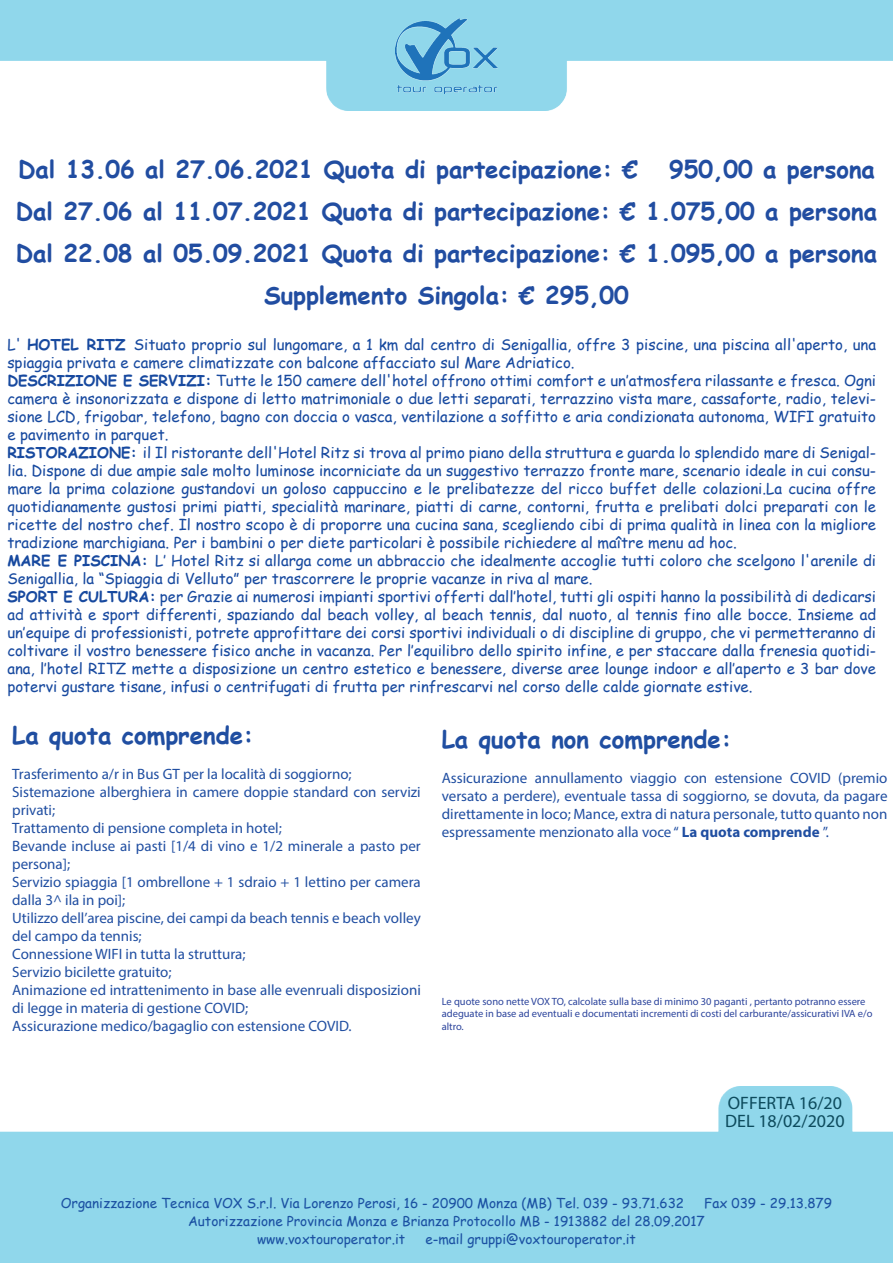
<style>
.page{position:relative;width:893px;height:1263px;background:#fff}
.page>*{position:absolute;margin:0;border:0;box-sizing:border-box;transform-origin:0 0}
.t1{font:700 24px "Comic Sans MS";color:#214da1}
.t2{font:700 24px "Comic Sans MS";color:#204ea1}
.t3{font:18px/18px "Myriad Pro";color:#0d4b5d}
.t4{font:15px/18px "Comic Sans MS";color:#17499f}
.t5{font:15px/18px "Myriad Pro";color:#204ea1}
.t6{font:13.5px "Comic Sans MS";color:#1b51a3}
.t7{font:10.5px/12.6px "Myriad Pro";color:#2c449c}
.s1{font-weight:700}
</style>
<div class="page">
<img style="left:395px;top:18px;width:103px;height:76px">
<h1 class="t1" style="left:18px;top:151px;width:621px">Dal 13.06 al 27.06.2021 Quota di partecipazione: €</h1>
<h1 class="t1" style="left:669px;top:151px;width:207px">950,00 a persona</h1>
<h1 class="t1" style="left:16px;top:193px;width:863px">Dal 27.06 al 11.07.2021 Quota di partecipazione: € 1.075,00 a persona</h1>
<h1 class="t1" style="left:16px;top:236px;width:863px">Dal 22.08 al 05.09.2021 Quota di partecipazione: € 1.095,00 a persona</h1>
<h1 class="t1" style="left:264px;top:278px;width:366px">Supplemento Singola: € 295,00</h1>
<p class="t4" style="left:7px;top:335px;width:870px">L' <span class="s1">HOTEL RITZ</span> Situato proprio sul lungomare, a 1 km dal centro di Senigallia, offre 3 piscine, una piscina all'aperto, una spiaggia privata e camere climatizzate con balcone affacciato sul Mare Adriatico.<br><span class="s1">DESCRIZIONE E SERVIZI:</span> Tutte le 150 camere dell'hotel offrono ottimi comfort e un‛atmosfera rilassante e fresca. Ogni camera è insonorizzata e dispone di letto matrimoniale o due letti separati, terrazzino vista mare, cassaforte, radio, televi&shy;sione LCD, frigobar, telefono, bagno con doccia o vasca, ventilazione a soffitto e aria condizionata autonoma, WIFI gratuito e pavimento in parquet.<br><span class="s1">RISTORAZIONE:</span> il Il ristorante dell'Hotel Ritz si trova al primo piano della struttura e guarda lo splendido mare di Senigal&shy;lia. Dispone di due ampie sale molto luminose incorniciate da un suggestivo terrazzo fronte mare, scenario ideale in cui consu&shy;mare la prima colazione gustandovi un goloso cappuccino e le prelibatezze del ricco buffet delle colazioni.La cucina offre quotidianamente gustosi primi piatti, specialità marinare, piatti di carne, contorni, frutta e prelibati dolci preparati con le ricette del nostro chef. Il nostro scopo è di proporre una cucina sana, scegliendo cibi di prima qualità in linea con la migliore tradizione marchigiana. Per i bambini o per diete particolari è possibile richiedere al maître menu ad hoc.<br><span class="s1">MARE E PISCINA:</span> L‛ Hotel Ritz si allarga come un abbraccio che idealmente accoglie tutti coloro che scelgono l'arenile di Senigallia, la “Spiaggia di Velluto” per trascorrere le proprie vacanze in riva al mare.<br><span class="s1">SPORT E CULTURA:</span> per Grazie ai numerosi impianti sportivi offerti dall‛hotel, tutti gli ospiti hanno la possibilità di dedicarsi ad attività e sport differenti, spaziando dal beach volley, al beach tennis, dal nuoto, al tennis fino alle bocce. Insieme ad un‛equipe di professionisti, potrete approfittare dei corsi sportivi individuali o di discipline di gruppo, che vi permetteranno di coltivare il vostro benessere fisico anche in vacanza. Per l‛equilibro dello spirito infine, e per staccare dalla frenesia quotidi&shy;ana, l‛hotel RITZ mette a disposizione un centro estetico e benessere, diverse aree lounge indoor e all‛aperto e 3 bar dove potervi gustare tisane, infusi o centrifugati di frutta per rinfrescarvi nel corso delle calde giornate estive.</p>
<h1 class="t2" style="left:12px;top:717px;width:243px">La quota comprende:</h1>
<h1 class="t2" style="left:442px;top:721px;width:291px">La quota non comprende:</h1>
<p class="t5" style="left:12px;top:764px;width:410px">Trasferimento a/r in Bus GT per la località di soggiorno; Sistemazione alberghiera in camere doppie standard con servizi privati;<br>Trattamento di pensione completa in hotel;<br>Bevande incluse ai pasti [1/4 di vino e 1/2 minerale a pasto per persona];<br>Servizio spiaggia [1 ombrellone + 1 sdraio + 1 lettino per camera dalla 3^ ila in poi];<br>Utilizzo dell’area piscine, dei campi da beach tennis e beach volley del campo da tennis;<br>Connessione WIFI in tutta la struttura;<br>Servizio bicilette gratuito;<br>Animazione ed intrattenimento in base alle evenruali disposizioni di legge in materia di gestione COVID;<br>Assicurazione medico/bagaglio con estensione COVID.</p>
<p class="t5" style="left:442px;top:769px;width:447px;text-align:justify">Assicurazione annullamento viaggio con estensione COVID (premio versato a perdere), eventuale tassa di soggiorno, se dovuta, da pagare direttamente in loco; Mance, extra di natura personale, tutto quanto non espressamente menzionato alla voce “ <span class="s1">La quota comprende</span> ”.</p>
<p class="t7" style="left:442px;top:994px;width:432px">Le quote sono nette VOX TO, calcolate sulla base di minimo 30 paganti , pertanto potranno essere adeguate in base ad eventuali e documentati incrementi di costi del carburante/assicurativi IVA e/o altro.</p>
<p class="t3" style="left:725px;top:1093px;width:121px">OFFERTA 16/20<br>DEL 18/02/2020</p>
<p class="t6" style="left:61px;top:1193px;width:625px">Organizzazione Tecnica VOX S.r.l. Via Lorenzo Perosi, 16 - 20900 Monza (MB) Tel. 039 - 93.71.632</p>
<p class="t6" style="left:704px;top:1193px;width:129px">Fax 039 - 29.13.879</p>
<p class="t6" style="left:188px;top:1211px;width:518px">Autorizzazione Provincia Monza e Brianza Protocollo MB - 1913882 del 28.09.2017</p>
<p class="t6" style="left:257px;top:1229px;width:150px">www.voxtouroperator.it</p>
<p class="t6" style="left:425px;top:1229px;width:212px">e-mail gruppi@voxtouroperator.it</p>
</div>
